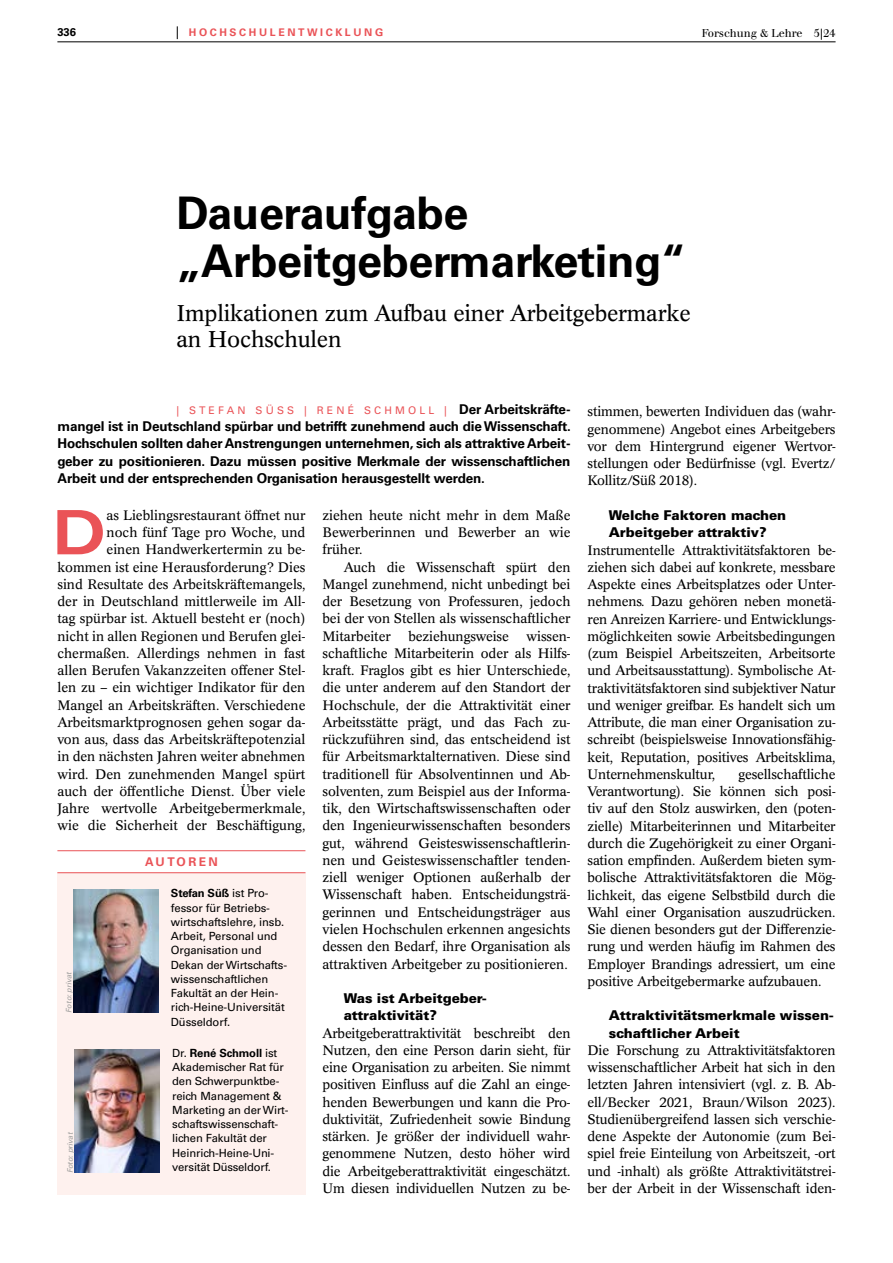
<style>
.page{position:relative;width:893px;height:1263px;background:#fff}
.page>*{position:absolute;margin:0;border:0;box-sizing:border-box;transform-origin:0 0}
.t1{font:700 expanded 61.35px "Univers LT Std";color:#ea5357}
.t2{font:700 45px/48px "Univers LT Std";letter-spacing:-.01em;color:#000}
.t3{font:22.5px/26.2px "Concorde Pro";letter-spacing:-.01em;color:#000}
.t4{font:13.5px/17.2px "Concorde Pro";color:#000;text-align:justify}
.t5{font:700 13.5px/17.2px "Univers LT Std";letter-spacing:-.01em;color:#000}
.t6{font:900 13.5px/17.2px "Univers LT Std";letter-spacing:-.005em;color:#000}
.t7{font:700 12px "Univers LT Std";letter-spacing:.2em;color:#ea5357}
.t8{font:11.25px/14.2px "Univers LT Std";letter-spacing:-.01em;color:#000}
.t9{font:11.25px "Walbaum Book Pro";color:#000}
.t10{font:700 11.25px "Univers LT Std";color:#000}
.t11{font:10.5px "Univers LT Std";letter-spacing:.3em;color:#ea5357}
.t12{font:700 10.5px "Univers LT Std";letter-spacing:.25em;color:#ea5357}
.t13{font:italic 7.5px "Univers LT Std";color:#9d9d9c}
.s1{font-weight:700;font-size:13.5px;color:#000}
.s2{font-weight:700}
</style>
<div class="page">
<hr style="left:57px;top:41px;width:779px;height:1px;background:#000">
<svg style="left:177px;top:26px;width:1px;height:13px"></svg>
<div style="left:57px;top:872px;width:248px;height:323px;background:#fef1ee"></div>
<hr style="left:57px;top:850px;width:248px;height:1px;background:#ea5357">
<hr style="left:57px;top:872px;width:248px;height:1px;background:#ea5357">
<img style="left:73px;top:889px;width:85px;height:123px">
<img style="left:74px;top:1049px;width:85px;height:124px">
<p class="t10" style="left:57px;top:26px;width:20px">336</p>
<p class="t12" style="left:189px;top:26px;width:196px">HOCHSCHULENTWICKLUNG</p>
<p class="t9" style="left:702px;top:25px;width:135px">Forschung &amp; Lehre 5|24</p>
<h2 class="t2" style="left:176px;top:190px;width:511px">Daueraufgabe „Arbeitgebermarketing“</h2>
<h3 class="t3" style="left:176px;top:300px;width:516px">Implikationen zum Aufbau einer Arbeitgebermarke an Hochschulen</h3>
<p class="t11" style="left:176px;top:404px;width:396px">| STEFAN SÜSS | RENÉ SCHMOLL | <span class="s1">Der Arbeitskräfte-</span></p>
<p class="t5" style="left:57px;top:418px;width:515px">mangel ist in Deutschland spürbar und betrifft zunehmend auch die Wissenschaft.<br>Hochschulen sollten daher Anstrengungen unternehmen, sich als attraktive Arbeit&shy;geber zu positionieren. Dazu müssen positive Merkmale der wissenschaftlichen Arbeit und der entsprechenden Organisation herausgestellt werden.</p>
<p class="t4" style="left:57px;top:506px;width:250px;text-align:right">as Lieblingsrestaurant öffnet nur<br>noch fünf Tage pro Woche, und<br>einen Handwerkertermin zu be&shy;kommen ist eine Herausforderung? Dies sind Resultate des Arbeitskräftemangels, der in Deutschland mittlerweile im All&shy;tag spürbar ist. Aktuell besteht er (noch) nicht in allen Regionen und Berufen glei&shy;chermaßen. Allerdings nehmen in fast allen Berufen Vakanzzeiten offener Stel&shy;len zu – ein wichtiger Indikator für den Mangel an Arbeitskräften. Verschiedene Arbeitsmarktprognosen gehen sogar da&shy;von aus, dass das Arbeitskräftepotenzial in den nächsten Jahren weiter abnehmen wird. Den zunehmenden Mangel spürt auch der öffentliche Dienst. Über viele Jahre wertvolle Arbeitgebermerkmale, wie die Sicherheit der Beschäftigung,</p>
<p class="t4" style="left:322px;top:506px;width:250px">ziehen heute nicht mehr in dem Maße Bewerberinnen und Bewerber an wie früher.</p>
<h1 class="t1" style="left:52px;top:498px;width:56px">D</h1>
<p class="t4" style="left:322px;top:558px;width:250px;text-indent:21px">Auch die Wissenschaft spürt den Mangel zunehmend, nicht unbedingt bei der Besetzung von Professuren, jedoch bei der von Stellen als wissenschaftlicher Mitarbeiter</p>
<p class="t4" style="left:408px;top:627px;width:102px">beziehungsweise</p>
<p class="t4" style="left:322px;top:627px;width:250px;text-indent:204px">wissen&shy;schaftliche Mitarbeiterin oder als Hilfs&shy;kraft. Fraglos gibt es hier Unterschiede, die unter anderem auf den Standort der Hochschule, der die Attraktivität einer Arbeitsstätte prägt, und das Fach zu&shy;rückzuführen sind, das entscheidend ist für Arbeitsmarktalternativen. Diese sind traditionell für Absolventinnen und Ab&shy;solventen, zum Beispiel aus der Informa&shy;tik, den Wirtschaftswissenschaften oder den Ingenieurwissenschaften besonders gut, während Geisteswissenschaftlerin&shy;nen und Geisteswissenschaftler tenden&shy;ziell weniger Optionen außerhalb der Wissenschaft haben. Entscheidungsträ&shy;gerinnen und Entscheidungsträger aus vielen Hochschulen erkennen angesichts dessen den Bedarf, ihre Organisation als attraktiven Arbeitgeber zu positionieren.</p>
<p class="t6" style="left:344px;top:989px;width:145px">Was ist Arbeitgeber&shy;attraktivität?</p>
<p class="t4" style="left:322px;top:1024px;width:250px">Arbeitgeberattraktivität beschreibt den Nutzen, den eine Person darin sieht, für eine Organisation zu arbeiten. Sie nimmt positiven Einfluss auf die Zahl an einge&shy;henden Bewerbungen und kann die Pro&shy;duktivität, Zufriedenheit sowie Bindung stärken. Je größer der individuell wahr&shy;genommene Nutzen, desto höher wird die Arbeitgeberattraktivität eingeschätzt.<br>Um diesen individuellen Nutzen zu be-</p>
<p class="t7" style="left:145px;top:855px;width:74px">AUTOREN</p>
<p class="t8" style="left:171px;top:886px;width:118px"><span class="s2">Stefan Süß</span> ist Pro&shy;fessor für Betriebs&shy;wirtschaftslehre, insb.<br>Arbeit, Personal und<br>Organisation und<br>Dekan der Wirtschafts&shy;wissenschaftlichen<br>Fakultät an der Hein&shy;rich-Heine-Universität<br>Düsseldorf.</p>
<p class="t8" style="left:172px;top:1046px;width:118px">Dr. <span class="s2">René Schmoll</span> ist<br>Akademischer Rat für den Schwerpunktbe&shy;reich Management &amp;<br>Marketing an der Wirt&shy;schaftswissenschaft&shy;lichen Fakultät der<br>Heinrich-Heine-Uni&shy;versität Düsseldorf.</p>
<p class="t13" style="left:64px;top:1012px;width:43px;rotate:-90deg">Foto: privat</p>
<p class="t13" style="left:66px;top:1173px;width:43px;rotate:-90deg">Foto: privat</p>
<p class="t4" style="left:587px;top:403px;width:250px">stimmen, bewerten Individuen das (wahr&shy;genommene) Angebot eines Arbeitgebers vor dem Hintergrund eigener Wertvor&shy;stellungen oder Bedürfnisse (vgl. Evertz/ Kollitz/Süß 2018).</p>
<p class="t6" style="left:609px;top:506px;width:179px">Welche Faktoren machen<br>Arbeitgeber attraktiv?</p>
<p class="t4" style="left:587px;top:541px;width:250px">Instrumentelle Attraktivitätsfaktoren be&shy;ziehen sich dabei auf konkrete, messbare Aspekte eines Arbeitsplatzes oder Unter&shy;nehmens. Dazu gehören neben monetä&shy;ren Anreizen Karriere- und Entwicklungs&shy;möglichkeiten sowie Arbeitsbedingungen (zum Beispiel Arbeitszeiten, Arbeitsorte und Arbeitsausstattung). Symbolische At&shy;traktivitätsfaktoren sind subjektiver Natur und weniger greifbar. Es handelt sich um Attribute, die man einer Organisation zu&shy;schreibt (beispielsweise Innovationsfähig&shy;keit, Reputation, positives Arbeitsklima, Unternehmenskultur,</p>
<p class="t4" style="left:587px;top:765px;width:250px;text-indent:151px">gesellschaftliche Verantwortung). Sie können sich posi&shy;tiv auf den Stolz auswirken, den (poten&shy;zielle) Mitarbeiterinnen und Mitarbeiter durch die Zugehörigkeit zu einer Organi&shy;sation empfinden. Außerdem bieten sym&shy;bolische Attraktivitätsfaktoren die Mög&shy;lichkeit, das eigene Selbstbild durch die Wahl einer Organisation auszudrücken.<br>Sie dienen besonders gut der Differenzie&shy;rung und werden häufig im Rahmen des Employer Brandings adressiert, um eine positive Arbeitgebermarke aufzubauen.</p>
<p class="t6" style="left:609px;top:1007px;width:226px">Attraktivitätsmerkmale wissen&shy;schaftlicher Arbeit</p>
<p class="t4" style="left:587px;top:1041px;width:250px">Die Forschung zu Attraktivitätsfaktoren wissenschaftlicher Arbeit hat sich in den letzten Jahren intensiviert (vgl. z. B. Ab&shy;ell/Becker 2021, Braun/Wilson 2023).<br>Studienübergreifend lassen sich verschie&shy;dene Aspekte der Autonomie (zum Bei&shy;spiel freie Einteilung von Arbeitszeit, -ort und -inhalt) als größte Attraktivitätstrei&shy;ber der Arbeit in der Wissenschaft iden-</p>
</div>
